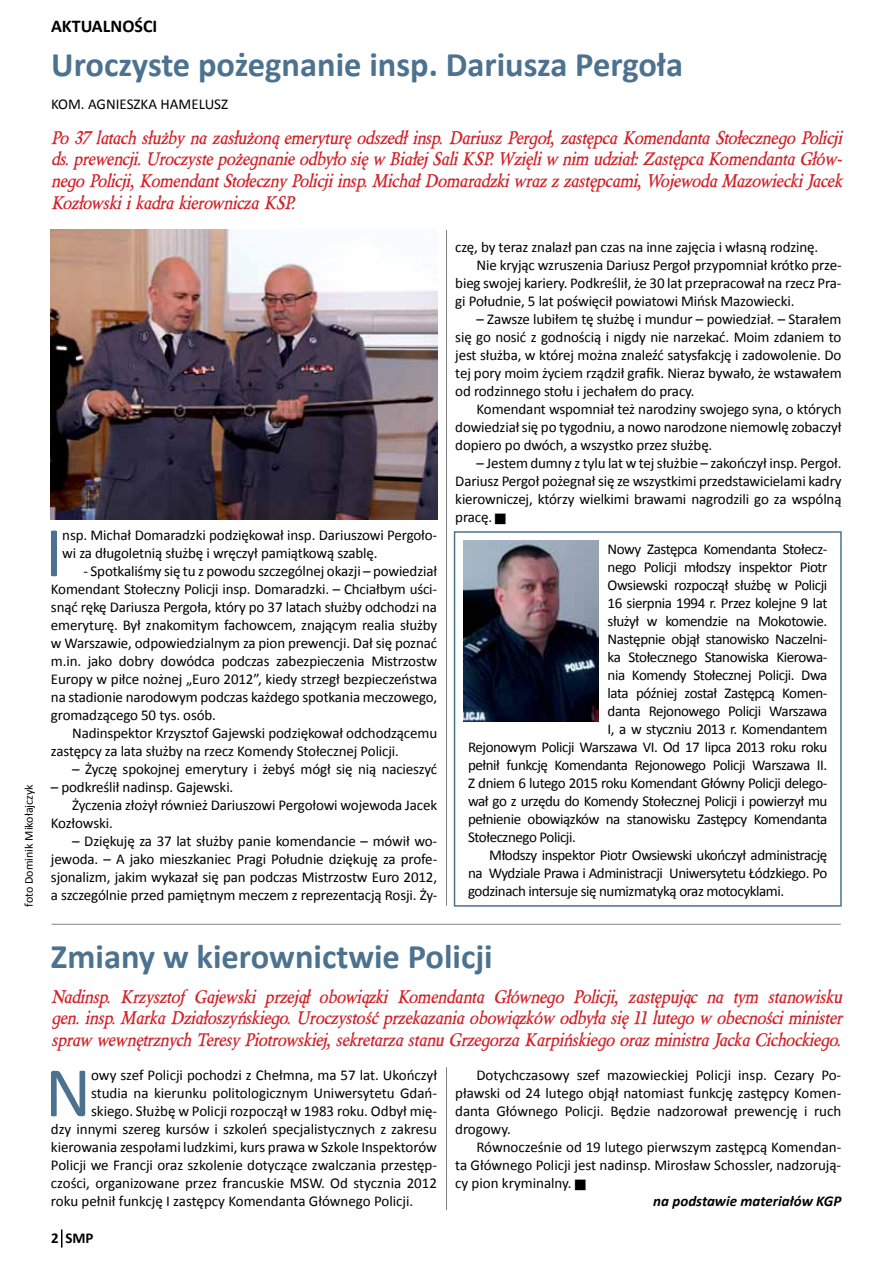
<style>
.page{position:relative;width:893px;height:1263px;background:#fff}
.page>*{position:absolute;margin:0;border:0;box-sizing:border-box;transform-origin:0 0}
.t1{font:71.7px "Calibri";color:#4c7290}
.t2{font:700 34.5px "Calibri";color:#4c7290}
.t3{font:italic 700 18px/21.6px "Berylium";color:#d2232a;text-align:justify}
.t4{font:700 18px "Calibri";color:#000}
.t5{font:15px/18px "Calibri";letter-spacing:-.015em;color:#000;text-align:justify}
.t6{font:italic 700 15px "Calibri";color:#000}
.t7{font:700 15px "Calibri";color:#000}
.t8{font:12px "Calibri";color:#000}
</style>
<div class="page">
<svg style="left:61px;top:1229px;width:1px;height:18px"></svg>
<hr style="left:446px;top:230px;width:1px;height:676px;background:#000">
<hr style="left:446px;top:1067px;width:1px;height:143px;background:#000">
<div style="left:454px;top:531px;width:388px;height:376px;border:2px solid #4c7290"></div>
<img style="left:464px;top:541px;width:135px;height:180px">
<img style="left:51px;top:230px;width:386px;height:290px">
<hr style="left:51px;top:924px;width:790px;height:1px;background:#000">
<p class="t8" style="left:21px;top:907px;width:124px;rotate:-90deg">foto Dominik Mikołajczyk</p>
<p class="t4" style="left:51px;top:15px;width:108px">AKTUALNOŚCI</p>
<h2 class="t2" style="left:51px;top:43px;width:633px">Uroczyste pożegnanie insp. Dariusza Pergoła</h2>
<p class="t5" style="left:51px;top:95px;width:179px">KOM. AGNIESZKA HAMELUSZ</p>
<p class="t3" style="left:51px;top:127px;width:793px">Po 37 latach służby na zasłużoną emeryturę odszedł insp. Dariusz Pergoł, zastępca Komendanta Stołecznego Policji ds. prewencji. Uroczyste pożegnanie odbyło się w Białej Sali KSP. Wzięli w nim udział: Zastępca Komendanta Głów&shy;nego Policji, Komendant Stołeczny Policji insp. Michał Domaradzki wraz z zastępcami, Wojewoda Mazowiecki Jacek Kozłowski i kadra kierownicza KSP.</p>
<h1 class="t1" style="left:45px;top:507px;width:20px">I</h1>
<p class="t5" style="left:62px;top:526px;width:376px">nsp. Michał Domaradzki podziękował insp. Dariuszowi Pergoło&shy;wi za długoletnią służbę i wręczył pamiątkową szablę.</p>
<p class="t5" style="left:51px;top:562px;width:388px;text-indent:33px">- Spotkaliśmy się tu z powodu szczególnej okazji – powiedział Komendant Stołeczny Policji insp. Domaradzki. – Chciałbym uści&shy;snąć rękę Dariusza Pergoła, który po 37 latach służby odchodzi na emeryturę. Był znakomitym fachowcem, znającym realia służby w Warszawie, odpowiedzialnym za pion prewencji. Dał się poznać m.in. jako dobry dowódca podczas zabezpieczenia Mistrzostw Europy w piłce nożnej „Euro 2012”, kiedy strzegł bezpieczeństwa na stadionie narodowym podczas każdego spotkania meczowego, gromadzącego 50 tys. osób.</p>
<p class="t5" style="left:51px;top:724px;width:388px;text-indent:21px">Nadinspektor Krzysztof Gajewski podziękował odchodzącemu zastępcy za lata służby na rzecz Komendy Stołecznej Policji.</p>
<p class="t5" style="left:72px;top:760px;width:367px">– Życzę spokojnej emerytury i żebyś mógł się nią nacieszyć</p>
<p class="t5" style="left:51px;top:778px;width:184px">– podkreślił nadinsp. Gajewski.</p>
<p class="t5" style="left:72px;top:796px;width:366px">Życzenia złożył również Dariuszowi Pergołowi wojewoda Jacek</p>
<p class="t5" style="left:51px;top:814px;width:63px">Kozłowski.</p>
<p class="t5" style="left:51px;top:832px;width:388px;text-indent:21px">– Dziękuję za 37 lat służby panie komendancie – mówił wo&shy;jewoda. – A jako mieszkaniec Pragi Południe dziękuję za profe&shy;sjonalizm, jakim wykazał się pan podczas Mistrzostw Euro 2012, a szczególnie przed pamiętnym meczem z reprezentacją Rosji. Ży-</p>
<p class="t5" style="left:455px;top:238px;width:364px">czę, by teraz znalazł pan czas na inne zajęcia i własną rodzinę.</p>
<p class="t5" style="left:477px;top:256px;width:367px">Nie kryjąc wzruszenia Dariusz Pergoł przypomniał krótko prze-</p>
<p class="t5" style="left:455px;top:274px;width:388px">bieg swojej kariery. Podkreślił, że 30 lat przepracował na rzecz Pra-</p>
<p class="t5" style="left:455px;top:292px;width:341px">gi Południe, 5 lat poświęcił powiatowi Mińsk Mazowiecki.</p>
<p class="t5" style="left:455px;top:310px;width:388px;text-indent:21px">– Zawsze lubiłem tę służbę i mundur – powiedział. – Starałem się go nosić z godnością i nigdy nie narzekać. Moim zdaniem to jest służba, w której można znaleźć satysfakcję i zadowolenie. Do tej pory moim życiem rządził grafik. Nieraz bywało, że wstawałem od rodzinnego stołu i jechałem do pracy.</p>
<p class="t5" style="left:455px;top:400px;width:388px;text-indent:21px">Komendant wspomniał też narodziny swojego syna, o których dowiedział się po tygodniu, a nowo narodzone niemowlę zobaczył dopiero po dwóch, a wszystko przez służbę.</p>
<p class="t5" style="left:455px;top:454px;width:388px;text-indent:21px">– Jestem dumny z tylu lat w tej służbie – zakończył insp. Pergoł.<br>Dariusz Pergoł pożegnał się ze wszystkimi przedstawicielami kadry kierowniczej, którzy wielkimi brawami nagrodzili go za wspólną pracę.</p>
<p class="t5" style="left:608px;top:540px;width:221px">Nowy Zastępca Komendanta Stołecz-</p>
<p class="t5" style="left:608px;top:558px;width:221px">nego Policji młodszy inspektor Piotr</p>
<p class="t5" style="left:608px;top:576px;width:221px">Owsiewski rozpoczął służbę w Policji</p>
<p class="t5" style="left:608px;top:594px;width:221px">16 sierpnia 1994 r. Przez kolejne 9 lat</p>
<p class="t5" style="left:608px;top:612px;width:221px">służył w komendzie na Mokotowie.</p>
<p class="t5" style="left:608px;top:630px;width:221px">Następnie objął stanowisko Naczelni-</p>
<p class="t5" style="left:608px;top:648px;width:221px">ka Stołecznego Stanowiska Kierowa-</p>
<p class="t5" style="left:608px;top:666px;width:221px">nia Komendy Stołecznej Policji. Dwa</p>
<p class="t5" style="left:608px;top:684px;width:221px">lata później został Zastępcą Komen-</p>
<p class="t5" style="left:608px;top:702px;width:221px">danta Rejonowego Policji Warszawa</p>
<p class="t5" style="left:608px;top:720px;width:221px">I, a w styczniu 2013 r. Komendantem</p>
<p class="t5" style="left:468px;top:738px;width:361px">Rejonowym Policji Warszawa VI. Od 17 lipca 2013 roku roku</p>
<p class="t5" style="left:468px;top:756px;width:361px">pełnił funkcję Komendanta Rejonowego Policji Warszawa II.</p>
<p class="t5" style="left:468px;top:774px;width:361px">Z dniem 6 lutego 2015 roku Komendant Główny Policji delego-</p>
<p class="t5" style="left:468px;top:792px;width:361px">wał go z urzędu do Komendy Stołecznej Policji i powierzył mu</p>
<p class="t5" style="left:468px;top:810px;width:361px">pełnienie obowiązków na stanowisku Zastępcy Komendanta</p>
<p class="t5" style="left:468px;top:828px;width:109px">Stołecznego Policji.</p>
<p class="t5" style="left:489px;top:846px;width:340px">Młodszy inspektor Piotr Owsiewski ukończył administrację</p>
<p class="t5" style="left:468px;top:864px;width:361px">na Wydziale Prawa i Administracji Uniwersytetu Łódzkiego. Po</p>
<p class="t5" style="left:468px;top:882px;width:318px">godzinach intersuje się numizmatyką oraz motocyklami.</p>
<h2 class="t2" style="left:51px;top:934px;width:443px">Zmiany w kierownictwie Policji</h2>
<p class="t3" style="left:51px;top:986px;width:792px">Nadinsp. Krzysztof Gajewski przejął obowiązki Komendanta Głównego Policji, zastępując na tym stanowisku gen. insp. Marka Działoszyńskiego. Uroczystość przekazania obowiązków odbyła się 11 lutego w obecności minister spraw wewnętrznych Teresy Piotrowskiej, sekretarza stanu Grzegorza Karpińskiego oraz ministra Jacka Cichockiego.</p>
<h1 class="t1" style="left:45px;top:1047px;width:48px">N</h1>
<p class="t5" style="left:91px;top:1066px;width:348px">owy szef Policji pochodzi z Chełmna, ma 57 lat. Ukończył</p>
<p class="t5" style="left:91px;top:1084px;width:347px">studia na kierunku politologicznym Uniwersytetu Gdań-</p>
<p class="t5" style="left:91px;top:1102px;width:348px">skiego. Służbę w Policji rozpoczął w 1983 roku. Odbył mię-</p>
<p class="t5" style="left:51px;top:1120px;width:388px">dzy innymi szereg kursów i szkoleń specjalistycznych z zakresu</p>
<p class="t5" style="left:51px;top:1138px;width:388px">kierowania zespołami ludzkimi, kurs prawa w Szkole Inspektorów</p>
<p class="t5" style="left:51px;top:1156px;width:388px">Policji we Francji oraz szkolenie dotyczące zwalczania przestęp-</p>
<p class="t5" style="left:51px;top:1174px;width:388px">czości, organizowane przez francuskie MSW. Od stycznia 2012</p>
<p class="t5" style="left:51px;top:1192px;width:364px">roku pełnił funkcję I zastępcy Komendanta Głównego Policji.</p>
<p class="t7" style="left:51px;top:1228px;width:44px">2 SMP</p>
<p class="t5" style="left:455px;top:1066px;width:388px;text-indent:21px">Dotychczasowy szef mazowieckiej Policji insp. Cezary Po&shy;pławski od 24 lutego objął natomiast funkcję zastępcy Komen&shy;danta Głównego Policji. Będzie nadzorował prewencję i ruch drogowy.</p>
<p class="t5" style="left:455px;top:1138px;width:388px;text-indent:21px">Równocześnie od 19 lutego pierwszym zastępcą Komendan&shy;ta Głównego Policji jest nadinsp. Mirosław Schossler, nadzorują&shy;cy pion kryminalny.</p>
<p class="t6" style="left:653px;top:1191px;width:190px">na podstawie materiałów KGP</p>
</div>
